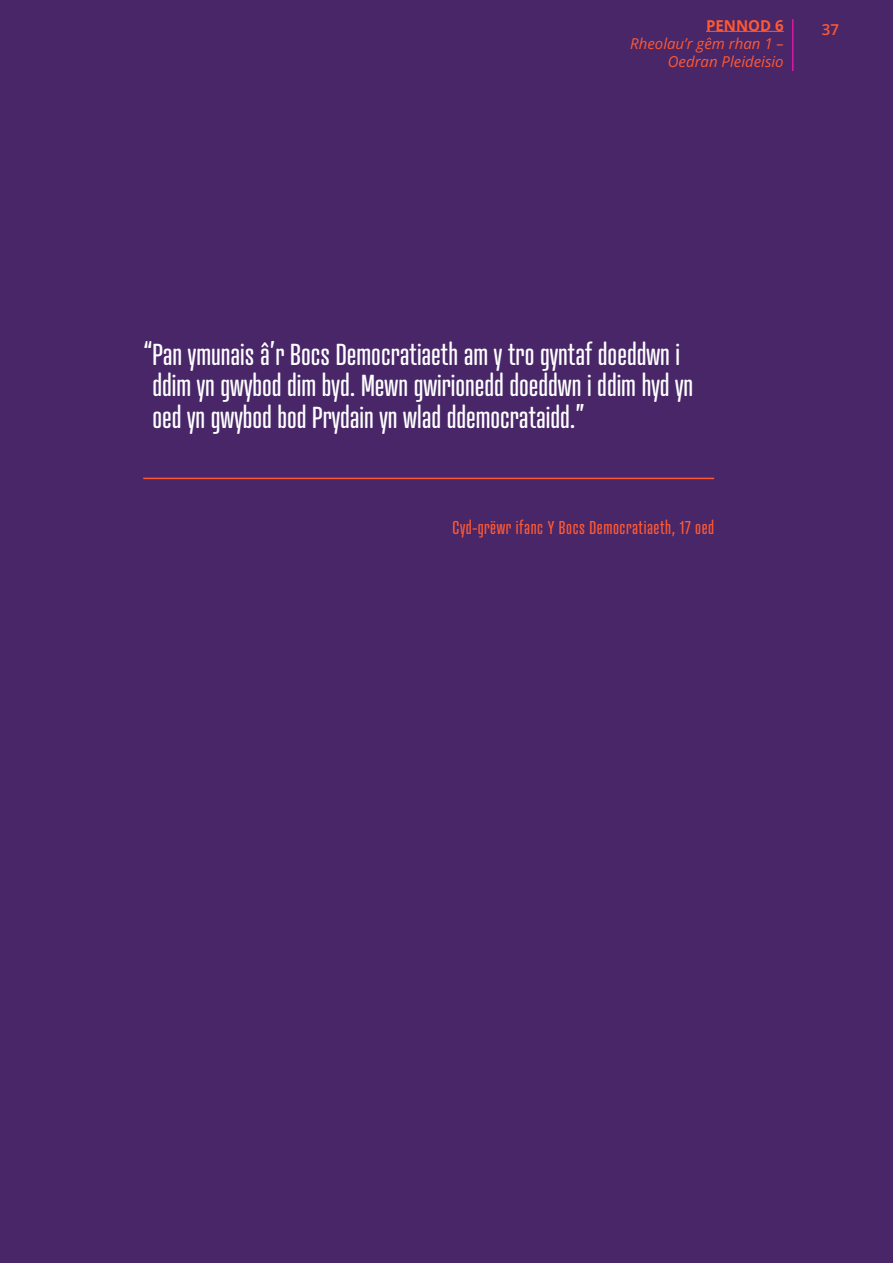
<style>
.page{position:relative;width:893px;height:1263px;background:#482668}
.page>*{position:absolute;margin:0;border:0;box-sizing:border-box;transform-origin:0 0}
.Body_copy{font:29.4px/31.3px "Atrament";color:#fff}
.Paragraph_Style_2{font:18px "Atrament";letter-spacing:.03em;color:#ff5932}
.t1{font:italic 15px "Open Sans";color:#ff5932}
.t2{font:700 15px "Open Sans";color:#ff5932}
.t3{font:600 15px "Open Sans";color:#ff5932}
</style>
<div class="page">
<hr style="left:706px;top:31px;width:78px;height:1px;background:#ff5932">
<hr style="left:792px;top:19px;width:1px;height:52px;background:#d918a5">
<hr style="left:143px;top:478px;width:571px;height:1px;background:#ff5932">
<p class="t2" style="left:706px;top:15px;width:79px">PENNOD 6</p>
<p class="t1" style="left:630px;top:33px;width:155px">Rheolau’r gêm rhan 1 –</p>
<p class="t1" style="left:668px;top:51px;width:118px">Oedran Pleideisio</p>
<p class="t3" style="left:822px;top:19px;width:19px">37</p>
<p class="Body_copy" style="left:152px;top:338px;width:542px;text-indent:-9px">“Pan ymunais â’r Bocs Democratiaeth am y tro gyntaf doeddwn i ddim yn gwybod dim byd. Mewn gwirionedd doeddwn i ddim hyd yn oed yn gwybod bod Prydain yn wlad ddemocrataidd.”</p>
<p class="Paragraph_Style_2" style="left:453px;top:517px;width:263px">Cyd-grëwr ifanc Y Bocs Democratiaeth, 17 oed</p>
</div>
